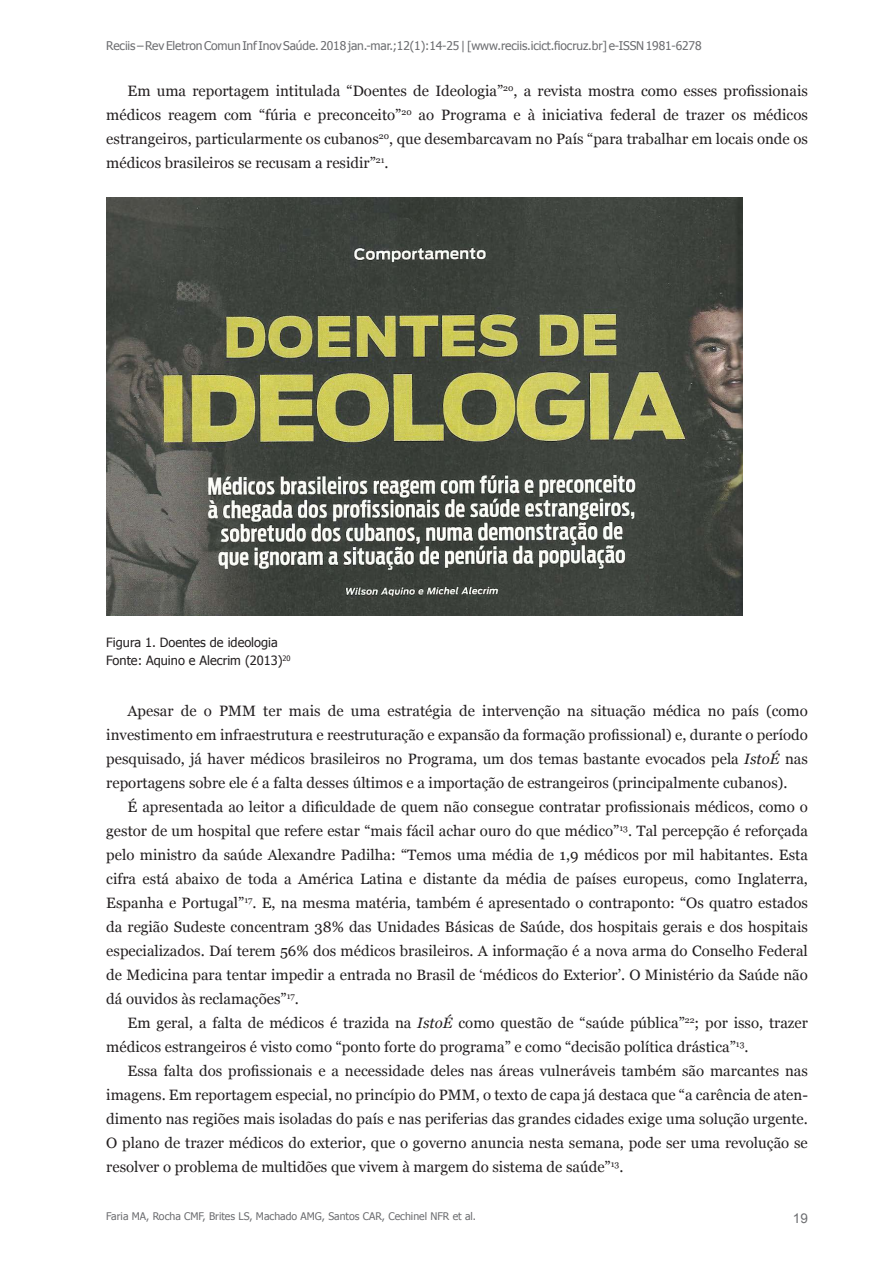
<style>
.page{position:relative;width:893px;height:1263px;background:#fff}
.page>*{position:absolute;margin:0;border:0;box-sizing:border-box;transform-origin:0 0}
.t1{font:15px/24px "Georgia";color:#231f20;text-align:justify}
.t2{font:13.5px "Arial";color:#6c6d70}
.t3{font:12.75px/18px "Tahoma";color:#231f20}
.t4{font:12px "Tahoma";letter-spacing:-.01em;color:#6c6d70}
.t5{font:10.5px "Tahoma";color:#6c6d70}
.s1{font-style:italic}
</style>
<div class="page">
<img style="left:106px;top:198px;width:636px;height:418px">
<p class="t4" style="left:106px;top:38px;width:597px">Reciis – Rev Eletron Comun Inf Inov Saúde. 2018 jan.-mar.;12(1):14-25 | [www.reciis.icict.fiocruz.br] e-ISSN 1981-6278</p>
<p class="t1" style="left:106px;top:80px;width:703px;text-indent:21px">Em uma reportagem intitulada “Doentes de Ideologia”<sup>20</sup>, a revista mostra como esses profissionais médicos reagem com “fúria e preconceito”<sup>20</sup> ao Programa e à iniciativa federal de trazer os médicos estrangeiros, particularmente os cubanos<sup>20</sup>, que desembarcavam no País “para trabalhar em locais onde os médicos brasileiros se recusam a residir”<sup>21</sup>.</p>
<p class="t3" style="left:106px;top:632px;width:186px">Figura 1. Doentes de ideologia<br>Fonte: Aquino e Alecrim (2013)<sup>20</sup></p>
<p class="t1" style="left:106px;top:699px;width:703px;text-indent:21px">Apesar de o PMM ter mais de uma estratégia de intervenção na situação médica no país (como investimento em infraestrutura e reestruturação e expansão da formação profissional) e, durante o período pesquisado, já haver médicos brasileiros no Programa, um dos temas bastante evocados pela <span class="s1">IstoÉ</span> nas reportagens sobre ele é a falta desses últimos e a importação de estrangeiros (principalmente cubanos).</p>
<p class="t1" style="left:106px;top:795px;width:703px;text-indent:21px">É apresentada ao leitor a dificuldade de quem não consegue contratar profissionais médicos, como o gestor de um hospital que refere estar “mais fácil achar ouro do que médico”<sup>13</sup>. Tal percepção é reforçada pelo ministro da saúde Alexandre Padilha: “Temos uma média de 1,9 médicos por mil habitantes. Esta cifra está abaixo de toda a América Latina e distante da média de países europeus, como Inglaterra, Espanha e Portugal”<sup>17</sup>. E, na mesma matéria, também é apresentado o contraponto: “Os quatro estados da região Sudeste concentram 38% das Unidades Básicas de Saúde, dos hospitais gerais e dos hospitais especializados. Daí terem 56% dos médicos brasileiros. A informação é a nova arma do Conselho Federal de Medicina para tentar impedir a entrada no Brasil de ‘médicos do Exterior’. O Ministério da Saúde não dá ouvidos às reclamações”<sup>17</sup>.</p>
<p class="t1" style="left:106px;top:1011px;width:703px;text-indent:21px">Em geral, a falta de médicos é trazida na <span class="s1">IstoÉ</span> como questão de “saúde pública”<sup>22</sup>; por isso, trazer médicos estrangeiros é visto como “ponto forte do programa” e como “decisão política drástica”<sup>13</sup>.</p>
<p class="t1" style="left:106px;top:1059px;width:703px;text-indent:21px">Essa falta dos profissionais e a necessidade deles nas áreas vulneráveis também são marcantes nas imagens. Em reportagem especial, no princípio do PMM, o texto de capa já destaca que “a carência de aten&shy;dimento nas regiões mais isoladas do país e nas periferias das grandes cidades exige uma solução urgente.<br>O plano de trazer médicos do exterior, que o governo anuncia nesta semana, pode ser uma revolução se resolver o problema de multidões que vivem à margem do sistema de saúde”<sup>13</sup>.</p>
<p class="t5" style="left:106px;top:1209px;width:371px">Faria MA, Rocha CMF, Brites LS, Machado AMG, Santos CAR, Cechinel NFR et al.</p>
<p class="t2" style="left:793px;top:1209px;width:17px">19</p>
</div>
